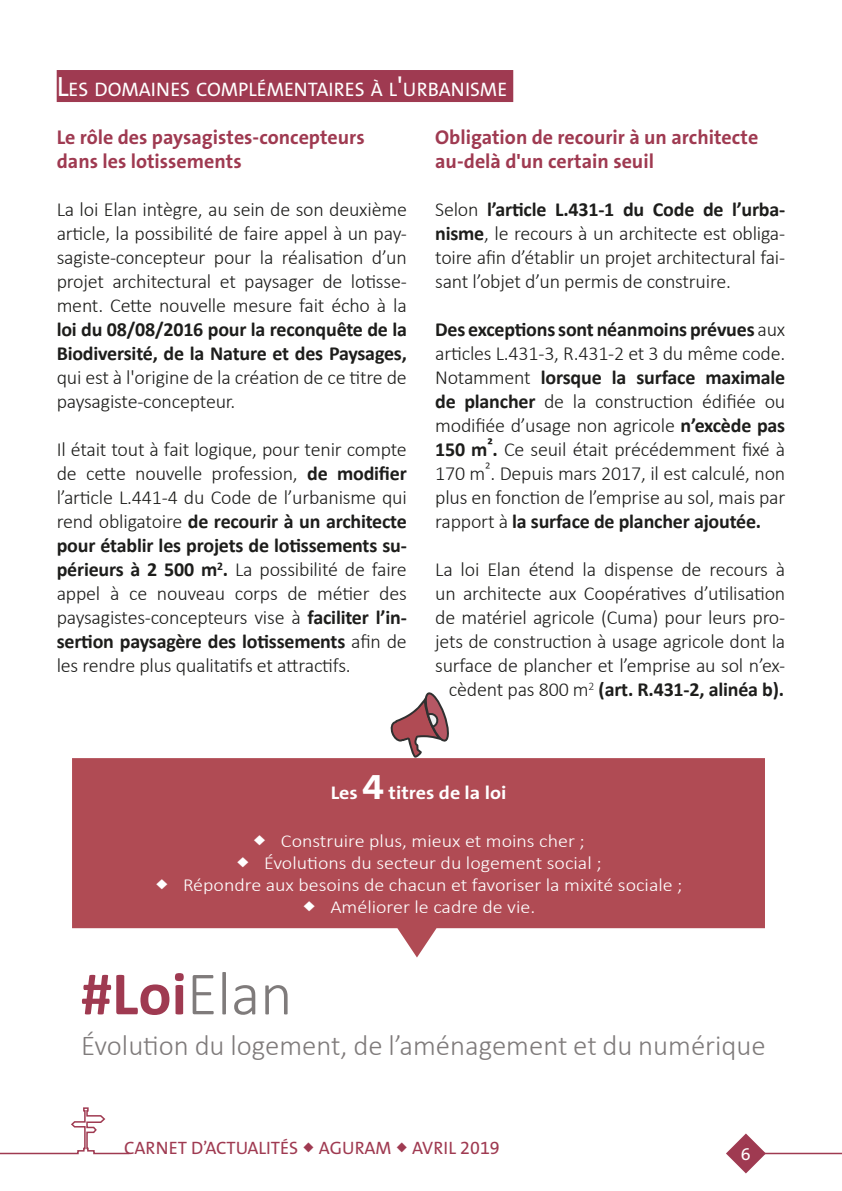
<style>
.page{position:relative;width:842px;height:1191px;background:#fff}
.page>*{position:absolute;margin:0;border:0;box-sizing:border-box;transform-origin:0 0}
.Corps_de_Texte{font:700 62px "Calibri";color:#9f3a51}
.Corps_de_Texte-2{font:300 28.8px "Calibri";color:#7f7b7b}
.Corps_de_Texte-3{font:300 20px/24px "Calibri";letter-spacing:-.01em;color:#1d1d1b;text-align:justify}
.Titre_3{font:700 20px/24px "The Sans B W7";color:#9f3a51}
.Titre_2{font:19.6px "The Sans B W5 Plain";color:#fff}
.t1{font:300 18.4px/22px "Calibri";color:#fff;text-align:center;scale:1.09 1}
.t2{font:700 18.4px "The Sans B W7";color:#fff;scale:1.09 1}
.t3{font:18px "The Sans B W5 Plain";color:#9f3a51}
.t4{font:18px "The Sans B W5 Plain";color:#fff}
.s1{font-size:28px}
.s2{font-weight:700}
.s3{font-size:36.8px}
.s4{font-weight:300;color:#7f7b7b}
</style>
<div class="page">
<hr style="left:734px;top:1152px;width:108px;height:2px;background:#9f3a51">
<svg style="left:726px;top:1133px;width:40px;height:40px"></svg>
<svg style="left:0;top:1107px;width:130px;height:48px"></svg>
<div style="left:57px;top:70px;width:456px;height:32px;background:#9f3a51"></div>
<svg style="left:72px;top:758px;width:693px;height:199px;background:#bb646c"></svg>
<svg style="left:390px;top:692px;width:59px;height:65px"></svg>
<svg style="left:254px;top:835px;width:11px;height:10px"></svg>
<svg style="left:237px;top:857px;width:11px;height:10px"></svg>
<svg style="left:156px;top:879px;width:11px;height:10px"></svg>
<svg style="left:304px;top:901px;width:11px;height:10px"></svg>
<p class="Titre_2" style="left:57px;top:77px;width:452px"><span class="s1">L</span>ES DOMAINES COMPLÉMENTAIRES À L<span class="s1">'</span>URBANISME</p>
<p class="Titre_3" style="left:57px;top:125px;width:310px">Le rôle des paysagistes-concepteurs dans les lotissements</p>
<p class="Corps_de_Texte-3" style="left:57px;top:197px;width:352px">La loi Elan intègre, au sein de son deuxième article, la possibilité de faire appel à un pay&shy;sagiste-concepteur pour la réalisation d’un projet architectural et paysager de lotisse&shy;ment. Cette nouvelle mesure fait écho à la <span class="s2">loi du 08/08/2016 pour la reconquête de la Biodiversité, de la Nature et des Paysages, </span>qui est à l'origine de la création de ce titre de paysagiste-concepteur.</p>
<p class="Corps_de_Texte-3" style="left:57px;top:437px;width:352px">Il était tout à fait logique, pour tenir compte de cette nouvelle profession, <span class="s2">de modifier </span>l’article L.441-4 du Code de l’urbanisme qui rend obligatoire <span class="s2">de recourir à un architecte pour établir les projets de lotissements su&shy;périeurs à 2 500 m</span><sup>2</sup><span class="s2">.</span> La possibilité de faire appel à ce nouveau corps de métier des paysagistes-concepteurs vise à <span class="s2">faciliter l’in&shy;sertion paysagère des lotissements</span> afin de les rendre plus qualitatifs et attractifs.</p>
<p class="Titre_3" style="left:435px;top:125px;width:325px">Obligation de recourir à un architecte au-delà d'un certain seuil</p>
<p class="Corps_de_Texte-3" style="left:435px;top:197px;width:352px">Selon <span class="s2">l’article L.431-1 du Code de l’urba&shy;nisme</span>, le recours à un architecte est obliga&shy;toire afin d’établir un projet architectural fai&shy;sant l’objet d’un permis de construire.</p>
<p class="Corps_de_Texte-3" style="left:435px;top:317px;width:352px"><span class="s2">Des exceptions sont néanmoins prévues</span> aux articles L.431-3, R.431-2 et 3 du même code.<br>Notamment <span class="s2">lorsque la surface maximale de plancher</span> de la construction édifiée ou modifiée d’usage non agricole <span class="s2">n’excède pas 150 m</span><sup>²</sup><span class="s2">.</span> Ce seuil était précédemment fixé à 170 m<sup>²</sup>. Depuis mars 2017, il est calculé, non plus en fonction de l’emprise au sol, mais par rapport à <span class="s2">la surface de plancher ajoutée.</span></p>
<p class="Corps_de_Texte-3" style="left:435px;top:557px;width:352px;text-align:right">La loi Elan étend la dispense de recours à un architecte aux Coopératives d’utilisation de matériel agricole (Cuma) pour leurs pro&shy;jets de construction à usage agricole dont la surface de plancher et l’emprise au sol n’ex&shy;cèdent pas 800 m<sup>2</sup> <span class="s2">(art. R.431-2, alinéa b).</span></p>
<p class="t2" style="left:331px;top:781px;width:163px">Les <span class="s3">4</span> titres de la loi</p>
<p class="t1" style="left:183px;top:830px;width:460px">Construire plus, mieux et moins cher ;<br>Évolutions du secteur du logement social ;<br>Répondre aux besoins de chacun et favoriser la mixité sociale ; Améliorer le cadre de vie.</p>
<p class="Corps_de_Texte" style="left:81px;top:954px;width:213px">#Loi<span class="s4">Elan</span></p>
<p class="Corps_de_Texte-2" style="left:81px;top:1027px;width:686px">Évolution du logement, de l’aménagement et du numérique</p>
<p class="t3" style="left:124px;top:1136px;width:377px">CARNET D’ACTUALITÉS AGURAM AVRIL 2019</p>
<p class="t4" style="left:741px;top:1142px;width:11px">6</p>
</div>
